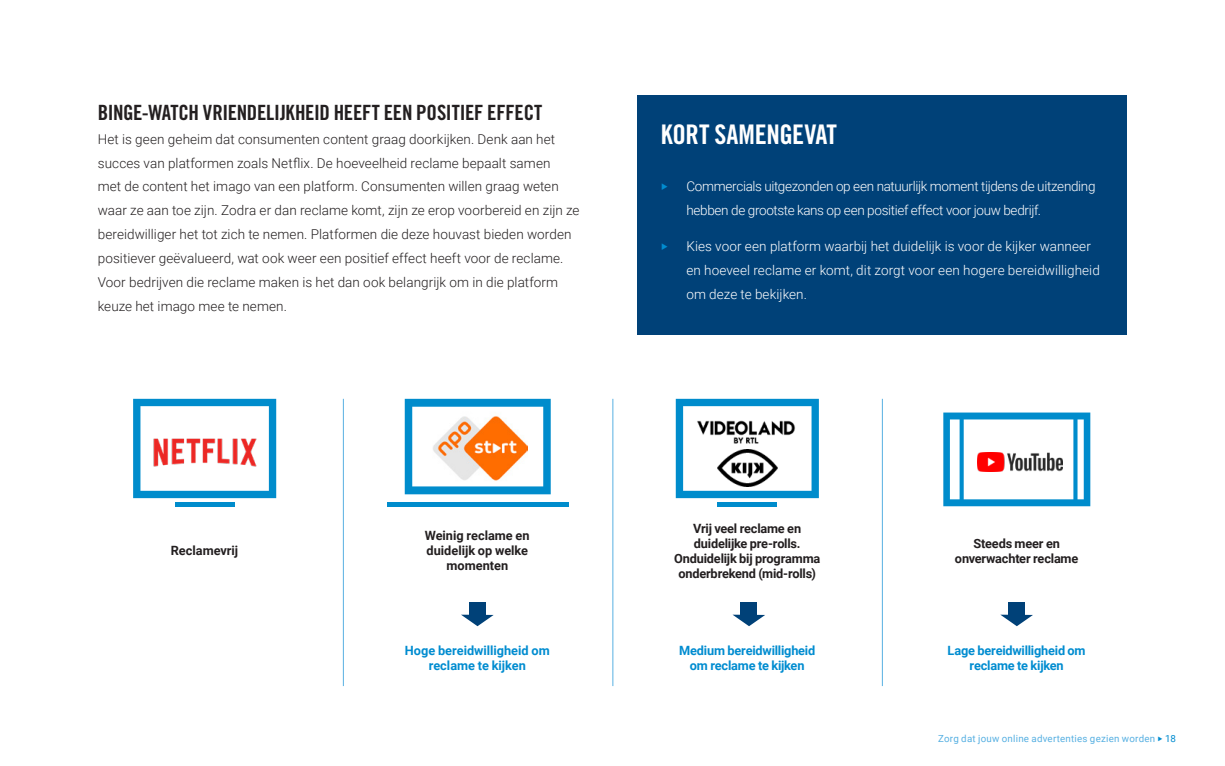
<style>
.page{position:relative;width:1225px;height:766px;background:#fff}
.page>*{position:absolute;margin:0;border:0;box-sizing:border-box;transform-origin:0 0}
.Subkoptekst_Blauw{font:27px "Trade Gothic LT Std Bd Cn 20";letter-spacing:-.015em;color:#fff}
.Tussenkop_Zwart{font:21px "Trade Gothic LT Std Bd Cn 20";letter-spacing:-.01em;color:#231f20}
.Broodtekst{font:300 13.5px/23.9px "Roboto";letter-spacing:.005em;color:#231f20}
.t1{font:300 13.5px/23.9px "Roboto";letter-spacing:-.01em;color:#fff}
.t2{font:13.5px "Roboto";color:#008cd0}
.Voorwaarden__Opsommi{font:700 12.75px/15px "Roboto";letter-spacing:-.015em;color:#231f20;text-align:center}
.Voorwaarden__Opsommi-2{font:700 12.75px/15px "Roboto";letter-spacing:-.015em;color:#008cd0;text-align:center}
.t3{font:9.75px "Roboto";letter-spacing:.02em;color:#57b0e2}
.s1{color:#008cd0}
</style>
<div class="page">
<svg style="left:133px;top:398px;width:143px;height:100px"></svg>
<hr style="left:175px;top:502px;width:59px;height:4px;background:#008ccc">
<div style="left:387px;top:501px;width:181px;height:5px;background:#008ccc"></div>
<svg style="left:405px;top:398px;width:146px;height:96px"></svg>
<div style="left:469px;top:602px;width:16px;height:16px;background:#004178"></div>
<svg style="left:461px;top:614px;width:32px;height:12px"></svg>
<svg style="left:676px;top:398px;width:143px;height:100px"></svg>
<hr style="left:717px;top:502px;width:60px;height:4px;background:#008ccc">
<img style="left:717px;top:449px;width:60px;height:37px">
<img style="left:691px;top:410px;width:113px;height:35px">
<div style="left:740px;top:602px;width:17px;height:16px;background:#004178"></div>
<svg style="left:732px;top:614px;width:33px;height:12px"></svg>
<svg style="left:943px;top:412px;width:147px;height:94px"></svg>
<svg style="left:959px;top:416px;width:4px;height:87px"></svg>
<svg style="left:1073px;top:416px;width:4px;height:87px"></svg>
<img style="left:977px;top:452px;width:85px;height:19px">
<div style="left:1008px;top:602px;width:16px;height:16px;background:#004178"></div>
<svg style="left:1000px;top:614px;width:33px;height:12px"></svg>
<hr style="left:612px;top:398px;width:1px;height:287px;background:#57b0e2">
<hr style="left:882px;top:398px;width:1px;height:287px;background:#57b0e2">
<hr style="left:343px;top:398px;width:1px;height:287px;background:#57b0e2">
<div style="left:637px;top:96px;width:489px;height:239px;background:#004178"></div>
<p class="Tussenkop_Zwart" style="left:98px;top:99px;width:446px">BINGE-WATCH VRIENDELIJKHEID HEEFT EEN POSITIEF EFFECT</p>
<p class="Broodtekst" style="left:98px;top:126px;width:483px">Het is geen geheim dat consumenten content graag doorkijken. Denk aan het succes van platformen zoals Netflix. De hoeveelheid reclame bepaalt samen<br>met de content het imago van een platform. Consumenten willen graag weten waar ze aan toe zijn. Zodra er dan reclame komt, zijn ze erop voorbereid en zijn ze bereidwilliger het tot zich te nemen. Platformen die deze houvast bieden worden positiever geëvalueerd, wat ook weer een positief effect heeft voor de reclame.<br>Voor bedrijven die reclame maken is het dan ook belangrijk om in die platform keuze het imago mee te nemen.</p>
<p class="Subkoptekst_Blauw" style="left:661px;top:117px;width:178px">KORT SAMENGEVAT</p>
<p class="t2" style="left:661px;top:177px;width:9px">‣</p>
<p class="t1" style="left:686px;top:174px;width:411px">Commercials uitgezonden op een natuurlijk moment tijdens de uitzending hebben de grootste kans op een positief effect voor jouw bedrijf.</p>
<p class="t2" style="left:661px;top:237px;width:9px">‣</p>
<p class="t1" style="left:686px;top:234px;width:415px">Kies voor een platform waarbij het duidelijk is voor de kijker wanneer en hoeveel reclame er komt, dit zorgt voor een hogere bereidwilligheid om deze te bekijken.</p>
<p class="Voorwaarden__Opsommi" style="left:171px;top:542px;width:69px">Reclamevrij</p>
<p class="Voorwaarden__Opsommi" style="left:425px;top:527px;width:106px">Weinig reclame en</p>
<p class="Voorwaarden__Opsommi" style="left:426px;top:542px;width:103px">duidelijk op welke momenten</p>
<p class="Voorwaarden__Opsommi-2" style="left:405px;top:642px;width:146px">Hoge bereidwilligheid om reclame te kijken</p>
<p class="Voorwaarden__Opsommi" style="left:693px;top:520px;width:109px;text-align:left">Vrij veel reclame en duidelijke pre-rolls.</p>
<p class="Voorwaarden__Opsommi" style="left:674px;top:550px;width:148px">Onduidelijk bij programma onderbrekend (mid-rolls)</p>
<p class="Voorwaarden__Opsommi-2" style="left:679px;top:642px;width:138px">Medium bereidwilligheid om reclame te kijken</p>
<p class="Voorwaarden__Opsommi" style="left:955px;top:535px;width:125px">Steeds meer en onverwachter reclame</p>
<p class="Voorwaarden__Opsommi-2" style="left:947px;top:642px;width:140px">Lage bereidwilligheid om reclame te kijken</p>
<p class="t3" style="left:938px;top:731px;width:239px">Zorg dat jouw online advertenties gezien worden <span class="s1">‣ 18</span></p>
</div>
